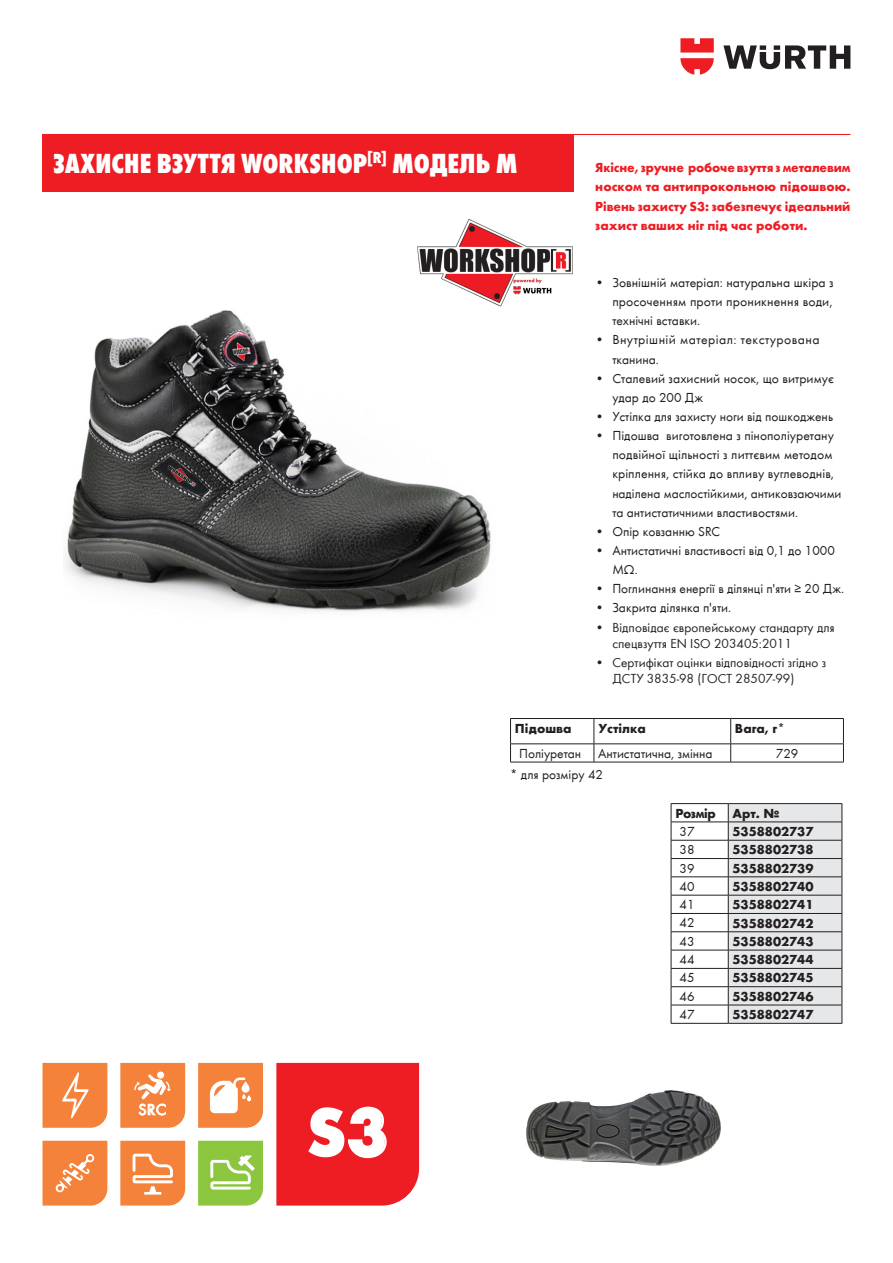
<style>
.page{position:relative;width:893px;height:1263px;background:#fff}
.page>*{position:absolute;margin:0;border:0;box-sizing:border-box;transform-origin:0 0}
.t1{font:700 68.1px "Wuerth";color:#fff}
.Product_Name_19pt{font:800 condensed 28.5px "Wuerth";letter-spacing:.005em;color:#fff}
.t2{font:16.05px "Wuerth";color:#fff}
.Co_A4_9pt{font:13.5px/19.2px "Wuerth";color:#231f20}
.Co_A4_9pt-2{font:700 13.5px "Wuerth";color:#231f20}
.HS_A4_9pt{font:700 13.5px/19.2px "Wuerth";color:#ee1d23;text-align:justify}
.Co_A4_9pt-3{font:13.5px/19.2px "Wuerth";letter-spacing:.03em;color:#231f20}
</style>
<div class="page">
<svg style="left:723px;top:45px;width:127px;height:24px"></svg>
<svg style="left:680px;top:38px;width:34px;height:37px"></svg>
<hr style="left:43px;top:134px;width:807px;height:1px;background:#ee1d23">
<div style="left:43px;top:134px;width:531px;height:58px;background:#ee1d23"></div>
<img style="left:66px;top:306px;width:435px;height:306px">
<hr style="left:671px;top:803px;width:57px;height:1px;background:#231f20">
<hr style="left:728px;top:803px;width:114px;height:1px;background:#231f20">
<hr style="left:671px;top:822px;width:57px;height:1px;background:#231f20">
<hr style="left:671px;top:840px;width:57px;height:1px;background:#231f20">
<hr style="left:671px;top:858px;width:57px;height:1px;background:#231f20">
<hr style="left:671px;top:876px;width:57px;height:1px;background:#231f20">
<hr style="left:671px;top:895px;width:57px;height:1px;background:#231f20">
<hr style="left:671px;top:913px;width:57px;height:1px;background:#231f20">
<hr style="left:671px;top:931px;width:57px;height:1px;background:#231f20">
<hr style="left:671px;top:950px;width:57px;height:1px;background:#231f20">
<hr style="left:671px;top:968px;width:57px;height:1px;background:#231f20">
<hr style="left:671px;top:986px;width:57px;height:1px;background:#231f20">
<hr style="left:671px;top:1005px;width:57px;height:1px;background:#231f20">
<svg style="left:671px;top:804px;width:1px;height:219px"></svg>
<svg style="left:728px;top:804px;width:115px;height:219px;background:#d9d9db"></svg>
<hr style="left:671px;top:1023px;width:57px;height:1px;background:#231f20">
<hr style="left:728px;top:1023px;width:114px;height:1px;background:#231f20">
<hr style="left:510px;top:718px;width:84px;height:1px;background:#231f20">
<hr style="left:594px;top:718px;width:137px;height:1px;background:#231f20">
<hr style="left:731px;top:718px;width:113px;height:1px;background:#231f20">
<hr style="left:510px;top:743px;width:84px;height:1px;background:#231f20">
<svg style="left:510px;top:719px;width:1px;height:43px"></svg>
<hr style="left:594px;top:743px;width:137px;height:1px;background:#231f20">
<svg style="left:594px;top:719px;width:1px;height:43px"></svg>
<hr style="left:731px;top:743px;width:113px;height:1px;background:#231f20">
<svg style="left:730px;top:719px;width:1px;height:43px"></svg>
<svg style="left:843px;top:719px;width:1px;height:43px"></svg>
<hr style="left:510px;top:762px;width:84px;height:1px;background:#231f20">
<hr style="left:594px;top:762px;width:137px;height:1px;background:#231f20">
<hr style="left:731px;top:762px;width:113px;height:1px;background:#231f20">
<svg style="left:276px;top:1063px;width:143px;height:142px;background:#ef2b30"></svg>
<svg style="left:43px;top:1141px;width:64px;height:64px;background:#f48c4b"></svg>
<svg style="left:43px;top:1063px;width:64px;height:65px;background:#f48b4a"></svg>
<svg style="left:120px;top:1141px;width:65px;height:64px;background:#f59355"></svg>
<svg style="left:198px;top:1141px;width:65px;height:64px;background:#9bce59"></svg>
<svg style="left:198px;top:1063px;width:65px;height:65px"></svg>
<svg style="left:120px;top:1063px;width:65px;height:65px;background:#f59355"></svg>
<img style="left:526px;top:1090px;width:195px;height:76px">
<img style="left:417px;top:219px;width:156px;height:87px">
<p class="Product_Name_19pt" style="left:53px;top:143px;width:466px">ЗАХИСНЕ ВЗУТТЯ WORKSHOP<sup>[R]</sup> MОДЕЛЬ М</p>
<p class="HS_A4_9pt" style="left:595px;top:157px;width:257px">Якісне, зручне робоче взуття з металевим носком та антипрокольною підошвою.<br>Рівень захисту S3: забезпечує ідеальний захист ваших ніг під час роботи.</p>
<p class="Co_A4_9pt" style="left:612px;top:272px;width:223px;text-align:justify;text-indent:-17px">• Зовнішній матеріал: натуральна шкіра з просоченням проти проникнення води, технічні вставки.</p>
<p class="Co_A4_9pt-3" style="left:612px;top:330px;width:209px;text-indent:-17px">• Внутрішній матеріал: текстурована тканина.</p>
<p class="Co_A4_9pt" style="left:612px;top:368px;width:223px;text-indent:-17px">• Сталевий захисний носок, що витримує удар до 200 Дж</p>
<p class="Co_A4_9pt" style="left:595px;top:406px;width:239px">• Устілка для захисту ноги від пошкоджень</p>
<p class="Co_A4_9pt" style="left:612px;top:425px;width:231px;text-indent:-17px">• Підошва виготовлена з пінополіуретану подвійної щільності з литтєвим методом кріплення, стійка до впливу вуглеводнів, наділена маслостійкими, антиковзаючими та антистатичними властивостями.</p>
<p class="Co_A4_9pt" style="left:595px;top:521px;width:126px">• Опір ковзанню SRC</p>
<p class="Co_A4_9pt" style="left:612px;top:540px;width:224px;text-indent:-17px">• Антистатичні властивості від 0,1 до 1000<br>МΩ.</p>
<p class="Co_A4_9pt" style="left:595px;top:578px;width:250px">• Поглинання енергії в ділянці п'яти ≥ 20 Дж.</p>
<p class="Co_A4_9pt" style="left:595px;top:598px;width:137px">• Закрита ділянка п'яти.</p>
<p class="Co_A4_9pt" style="left:612px;top:618px;width:224px;line-height:16.2px;text-indent:-17px">• Відповідає європейському стандарту для спецвзуття EN ISO 203405:2011</p>
<p class="Co_A4_9pt" style="left:612px;top:654px;width:215px;line-height:16.2px;text-indent:-17px">• Сертифікат оцінки відповідності згідно з<br>ДСТУ 3835-98 (ГОСТ 28507-99)</p>
<p class="Co_A4_9pt-2" style="left:515px;top:718px;width:58px">Підошва</p>
<p class="Co_A4_9pt-2" style="left:598px;top:718px;width:49px">Устілка</p>
<p class="Co_A4_9pt-2" style="left:735px;top:718px;width:52px">Вага, г*</p>
<p class="Co_A4_9pt" style="left:519px;top:743px;width:64px">Поліуретан</p>
<p class="Co_A4_9pt" style="left:598px;top:743px;width:116px">Антистатична, змінна</p>
<p class="Co_A4_9pt" style="left:776px;top:743px;width:24px">729</p>
<p class="t2" style="left:138px;top:1098px;width:29px">SRC</p>
<h1 class="t1" style="left:307px;top:1082px;width:81px">S3</h1>
<p class="Co_A4_9pt" style="left:510px;top:764px;width:94px">* для розміру 42</p>
<p class="Co_A4_9pt-2" style="left:675px;top:803px;width:42px">Розмір</p>
<p class="Co_A4_9pt-2" style="left:732px;top:803px;width:48px">Арт. №</p>
<p class="Co_A4_9pt" style="left:680px;top:821px;width:16px">37</p>
<p class="Co_A4_9pt-2" style="left:732px;top:821px;width:82px">5358802737</p>
<p class="Co_A4_9pt" style="left:680px;top:839px;width:16px">38</p>
<p class="Co_A4_9pt-2" style="left:732px;top:840px;width:82px">5358802738</p>
<p class="Co_A4_9pt" style="left:680px;top:858px;width:16px">39</p>
<p class="Co_A4_9pt-2" style="left:732px;top:858px;width:82px">5358802739</p>
<p class="Co_A4_9pt" style="left:680px;top:876px;width:16px">40</p>
<p class="Co_A4_9pt-2" style="left:732px;top:876px;width:82px">5358802740</p>
<p class="Co_A4_9pt" style="left:680px;top:894px;width:16px">41</p>
<p class="Co_A4_9pt-2" style="left:732px;top:895px;width:82px">5358802741</p>
<p class="Co_A4_9pt" style="left:680px;top:913px;width:16px">42</p>
<p class="Co_A4_9pt-2" style="left:732px;top:913px;width:82px">5358802742</p>
<p class="Co_A4_9pt" style="left:680px;top:931px;width:16px">43</p>
<p class="Co_A4_9pt-2" style="left:732px;top:931px;width:82px">5358802743</p>
<p class="Co_A4_9pt" style="left:680px;top:949px;width:16px">44</p>
<p class="Co_A4_9pt-2" style="left:732px;top:950px;width:82px">5358802744</p>
<p class="Co_A4_9pt" style="left:680px;top:967px;width:16px">45</p>
<p class="Co_A4_9pt-2" style="left:732px;top:968px;width:82px">5358802745</p>
<p class="Co_A4_9pt" style="left:680px;top:986px;width:16px">46</p>
<p class="Co_A4_9pt-2" style="left:732px;top:986px;width:82px">5358802746</p>
<p class="Co_A4_9pt" style="left:680px;top:1004px;width:16px">47</p>
<p class="Co_A4_9pt-2" style="left:732px;top:1004px;width:82px">5358802747</p>
</div>
